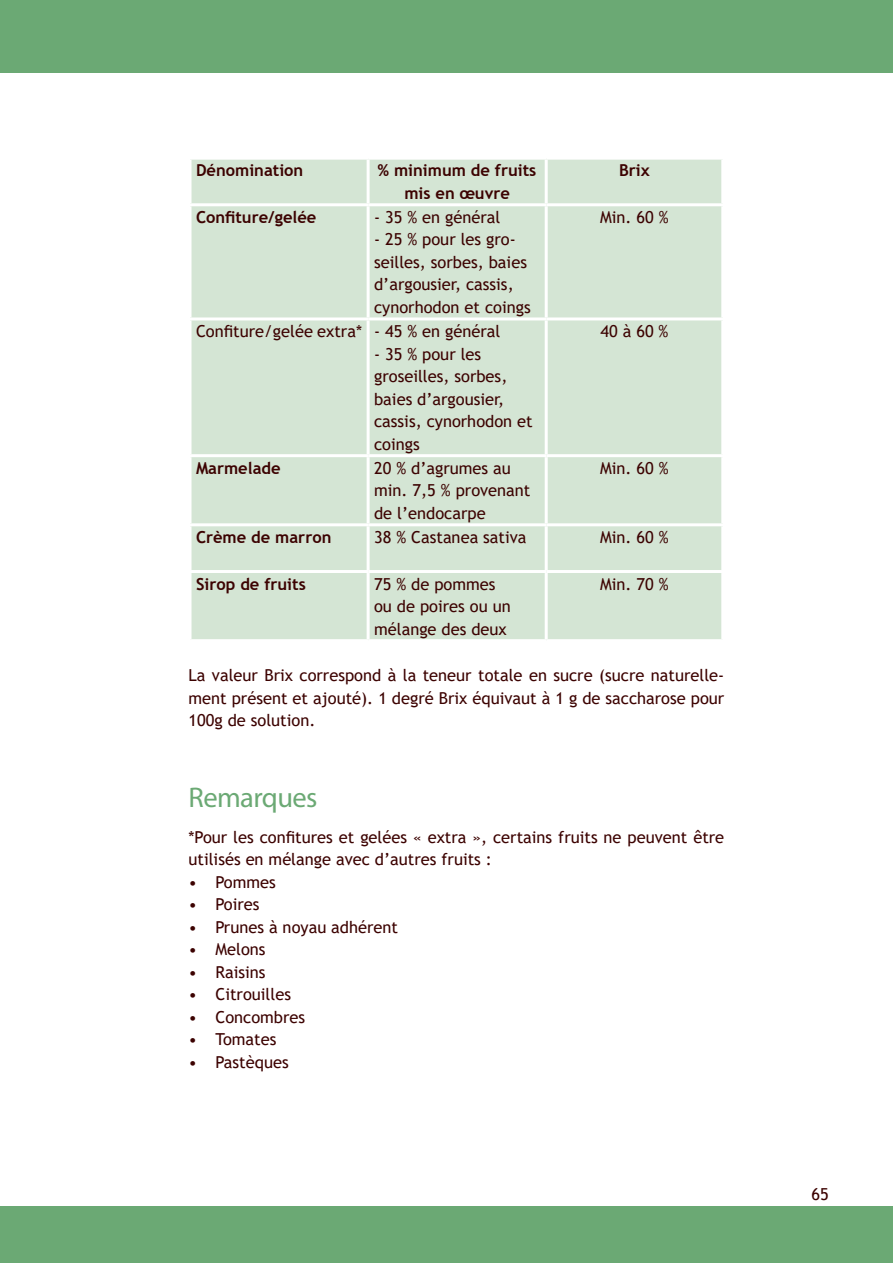
<style>
.page{position:relative;width:893px;height:1263px;background:#fff}
.page>*{position:absolute;margin:0;border:0;box-sizing:border-box;transform-origin:0 0}
.Titre_4{font:28.5px "Myriad Pro";letter-spacing:-.02em;color:#6ba974}
.texte{font:16.5px/22.5px "Trebuchet MS";color:#3c0201}
.texte-2{font:700 16.5px/22.5px "Trebuchet MS";color:#3c0201;text-align:center}
</style>
<div class="page">
<div style="left:192px;top:160px;width:529px;height:479px;background:#d4e5d4"></div>
<hr style="left:367px;top:160px;width:3px;height:43px;background:#fff">
<hr style="left:545px;top:160px;width:3px;height:43px;background:#fff">
<hr style="left:189px;top:203px;width:179px;height:3px;background:#fff">
<hr style="left:368px;top:203px;width:178px;height:3px;background:#fff">
<hr style="left:367px;top:206px;width:3px;height:111px;background:#fff">
<hr style="left:546px;top:203px;width:178px;height:3px;background:#fff">
<hr style="left:545px;top:206px;width:3px;height:111px;background:#fff">
<hr style="left:189px;top:317px;width:179px;height:3px;background:#fff">
<hr style="left:368px;top:317px;width:178px;height:3px;background:#fff">
<hr style="left:367px;top:320px;width:3px;height:134px;background:#fff">
<hr style="left:546px;top:317px;width:178px;height:3px;background:#fff">
<hr style="left:545px;top:320px;width:3px;height:134px;background:#fff">
<hr style="left:189px;top:454px;width:179px;height:3px;background:#fff">
<hr style="left:368px;top:454px;width:178px;height:3px;background:#fff">
<hr style="left:367px;top:457px;width:3px;height:66px;background:#fff">
<hr style="left:546px;top:454px;width:178px;height:3px;background:#fff">
<hr style="left:545px;top:457px;width:3px;height:66px;background:#fff">
<hr style="left:189px;top:523px;width:179px;height:3px;background:#fff">
<hr style="left:368px;top:523px;width:178px;height:3px;background:#fff">
<hr style="left:367px;top:526px;width:3px;height:44px;background:#fff">
<hr style="left:546px;top:523px;width:178px;height:3px;background:#fff">
<hr style="left:545px;top:526px;width:3px;height:44px;background:#fff">
<hr style="left:189px;top:570px;width:179px;height:3px;background:#fff">
<hr style="left:368px;top:570px;width:178px;height:3px;background:#fff">
<hr style="left:367px;top:573px;width:3px;height:66px;background:#fff">
<hr style="left:546px;top:570px;width:178px;height:3px;background:#fff">
<hr style="left:545px;top:573px;width:3px;height:66px;background:#fff">
<div style="left:0;top:0;width:893px;height:72px;background:#6ba974"></div>
<div style="left:0;top:1206px;width:893px;height:57px;background:#6ba974"></div>
<p class="texte-2" style="left:196px;top:159px;width:109px">Dénomination</p>
<p class="texte-2" style="left:378px;top:159px;width:160px">% minimum de fruits mis en œuvre</p>
<p class="texte-2" style="left:619px;top:159px;width:32px">Brix</p>
<p class="texte-2" style="left:196px;top:206px;width:122px">Confiture/gelée</p>
<p class="texte" style="left:374px;top:206px;width:128px">- 35 % en général</p>
<p class="texte" style="left:374px;top:228px;width:158px">- 25 % pour les gro&shy;seilles, sorbes, baies d’argousier, cassis, cynorhodon et coings</p>
<p class="texte" style="left:600px;top:206px;width:70px">Min. 60 %</p>
<p class="texte" style="left:196px;top:320px;width:168px">Confiture/gelée extra*</p>
<p class="texte" style="left:374px;top:320px;width:128px">- 45 % en général</p>
<p class="texte" style="left:374px;top:342px;width:160px">- 35 % pour les groseilles, sorbes, baies d’argousier, cassis, cynorhodon et coings</p>
<p class="texte" style="left:600px;top:320px;width:70px">40 à 60 %</p>
<p class="texte-2" style="left:196px;top:457px;width:86px">Marmelade</p>
<p class="texte" style="left:374px;top:457px;width:158px">20 % d’agrumes au min. 7,5 % provenant de l’endocarpe</p>
<p class="texte" style="left:600px;top:457px;width:70px">Min. 60 %</p>
<p class="texte-2" style="left:196px;top:526px;width:137px">Crème de marron</p>
<p class="texte" style="left:374px;top:526px;width:154px">38 % Castanea sativa</p>
<p class="texte" style="left:600px;top:526px;width:70px">Min. 60 %</p>
<p class="texte-2" style="left:196px;top:573px;width:111px">Sirop de fruits</p>
<p class="texte" style="left:374px;top:572px;width:138px">75 % de pommes ou de poires ou un mélange des deux</p>
<p class="texte" style="left:600px;top:572px;width:70px">Min. 70 %</p>
<p class="texte" style="left:189px;top:664px;width:537px;text-align:justify">La valeur Brix correspond à la teneur totale en sucre (sucre naturelle&shy;ment présent et ajouté). 1 degré Brix équivaut à 1 g de saccharose pour 100g de solution.</p>
<p class="Titre_4" style="left:189px;top:780px;width:131px">Remarques</p>
<p class="texte" style="left:189px;top:825px;width:537px">*Pour les confitures et gelées « extra », certains fruits ne peuvent être utilisés en mélange avec d’autres fruits :</p>
<p class="texte" style="left:189px;top:870px;width:89px">• Pommes</p>
<p class="texte" style="left:189px;top:893px;width:73px">• Poires</p>
<p class="texte" style="left:189px;top:915px;width:211px">• Prunes à noyau adhérent</p>
<p class="texte" style="left:189px;top:938px;width:79px">• Melons</p>
<p class="texte" style="left:189px;top:960px;width:79px">• Raisins</p>
<p class="texte" style="left:189px;top:983px;width:104px">• Citrouilles</p>
<p class="texte" style="left:189px;top:1005px;width:118px">• Concombres</p>
<p class="texte" style="left:189px;top:1028px;width:89px">• Tomates</p>
<p class="texte" style="left:189px;top:1050px;width:102px">• Pastèques</p>
<p class="texte" style="left:811px;top:1183px;width:19px">65</p>
</div>
